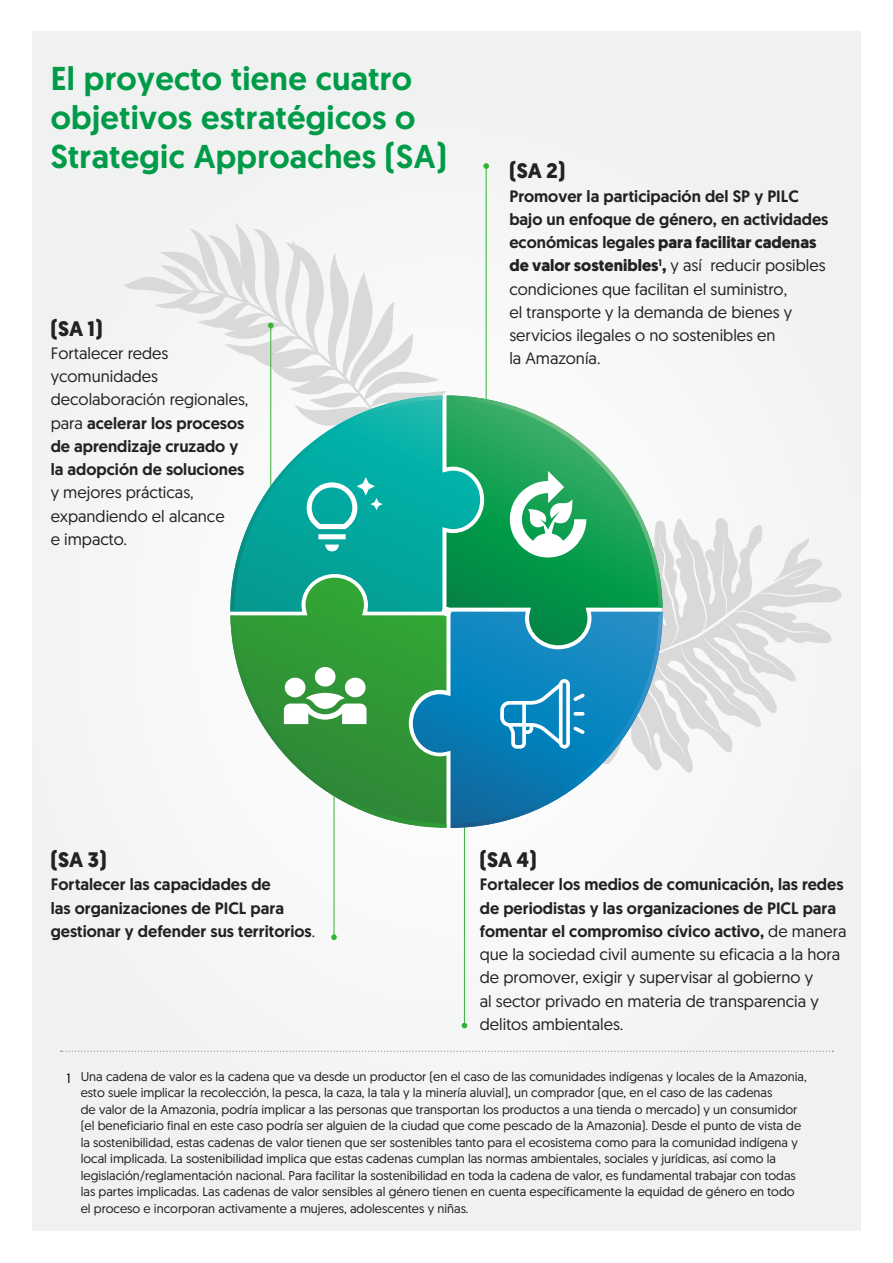
<style>
.page{position:relative;width:893px;height:1263px;background:#fff}
.page>*{position:absolute;margin:0;border:0;box-sizing:border-box;transform-origin:0 0}
.t1{font:500 33px/39px "Geomanist";letter-spacing:.01em;color:#009b48}
.t2{font:700 21px "Geomanist";color:#222}
.t3{font:16.5px/23.2px "Geomanist";color:#222}
.t4{font:500 16.5px/23.2px "Geomanist";color:#222}
.t5{font:13.5px "Geomanist";color:#000}
.t6{font:12.75px/16.5px "Geomanist";color:#1d1d1b}
.s1{font-weight:400}
.s2{font-weight:500}
.s3{font-weight:700}
</style>
<div class="page">
<div style="left:32px;top:31px;width:828px;height:1199px;background:#f2f3f3"></div>
<svg style="left:60px;top:1051px;width:773px;height:1px"></svg>
<svg style="left:124px;top:223px;width:322px;height:172px"></svg>
<hr style="left:486px;top:166px;width:1px;height:443px;background:#34b233">
<svg style="left:483px;top:163px;width:6px;height:6px"></svg>
<hr style="left:270px;top:325px;width:1px;height:253px;background:#34b233">
<svg style="left:268px;top:323px;width:6px;height:5px"></svg>
<hr style="left:334px;top:674px;width:1px;height:263px;background:#34b233">
<svg style="left:331px;top:934px;width:6px;height:6px"></svg>
<hr style="left:464px;top:647px;width:1px;height:379px;background:#34b233">
<svg style="left:462px;top:1023px;width:5px;height:5px"></svg>
<svg style="left:663px;top:518px;width:178px;height:255px"></svg>
<svg style="left:230px;top:616px;width:216px;height:212px"></svg>
<svg style="left:230px;top:396px;width:213px;height:216px"></svg>
<svg style="left:450px;top:612px;width:213px;height:216px"></svg>
<svg style="left:446px;top:395px;width:217px;height:213px"></svg>
<svg style="left:307px;top:477px;width:76px;height:74px"></svg>
<svg style="left:510px;top:471px;width:76px;height:86px"></svg>
<svg style="left:284px;top:667px;width:82px;height:57px"></svg>
<svg style="left:500px;top:679px;width:85px;height:70px"></svg>
<h1 class="t1" style="left:51px;top:59px;width:398px">El proyecto tiene cuatro objetivos estratégicos o<br>Strategic Approaches (SA)</h1>
<h2 class="t2" style="left:51px;top:314px;width:53px">(SA 1)</h2>
<p class="t4" style="left:51px;top:341px;width:199px"><span class="s1">Fortalecer redes ycomunidades decolaboración regionales, para</span> acelerar los procesos de aprendizaje cruzado y la adopción de soluciones</p>
<p class="t3" style="left:51px;top:481px;width:175px">y mejores prácticas, expandiendo el alcance e impacto.</p>
<h2 class="t2" style="left:509px;top:157px;width:57px">(SA 2)</h2>
<p class="t3" style="left:509px;top:184px;width:321px"><span class="s2">Promover la participación del SP y PILC bajo un enfoque de género, en actividades económicas legales</span> <span class="s3">para facilitar cadenas de valor sostenibles</span><sup>1</sup><span class="s3">,</span> y así reducir posibles condiciones que facilitan el suministro,<br>el transporte y la demanda de bienes y servicios ilegales o no sostenibles en<br>la Amazonía.</p>
<h2 class="t2" style="left:51px;top:846px;width:57px">(SA 3)</h2>
<p class="t4" style="left:51px;top:873px;width:266px">Fortalecer las capacidades de<br>las organizaciones de PICL para gestionar y defender sus territorios<span class="s1">.</span></p>
<h2 class="t2" style="left:480px;top:846px;width:58px">(SA 4)</h2>
<p class="t3" style="left:480px;top:872px;width:368px"><span class="s2">Fortalecer los medios de comunicación, las redes de periodistas y las organizaciones de PICL para fomentar el compromiso cívico activo,</span> de manera que la sociedad civil aumente su eficacia a la hora de promover, exigir y supervisar al gobierno y<br>al sector privado en materia de transparencia y delitos ambientales.</p>
<p class="t5" style="left:66px;top:1069px;width:6px">1</p>
<p class="t6" style="left:81px;top:1067px;width:727px">Una cadena de valor es la cadena que va desde un productor (en el caso de las comunidades indígenas y locales de la Amazonia, esto suele implicar la recolección, la pesca, la caza, la tala y la minería aluvial), un comprador (que, en el caso de las cadenas<br>de valor de la Amazonia, podría implicar a las personas que transportan los productos a una tienda o mercado) y un consumidor (el beneficiario final en este caso podría ser alguien de la ciudad que come pescado de la Amazonia). Desde el punto de vista de la sostenibilidad, estas cadenas de valor tienen que ser sostenibles tanto para el ecosistema como para la comunidad indígena y local implicada. La sostenibilidad implica que estas cadenas cumplan las normas ambientales, sociales y jurídicas, así como la legislación/reglamentación nacional. Para facilitar la sostenibilidad en toda la cadena de valor, es fundamental trabajar con todas las partes implicadas. Las cadenas de valor sensibles al género tienen en cuenta específicamente la equidad de género en todo el proceso e incorporan activamente a mujeres, adolescentes y niñas.</p>
</div>
